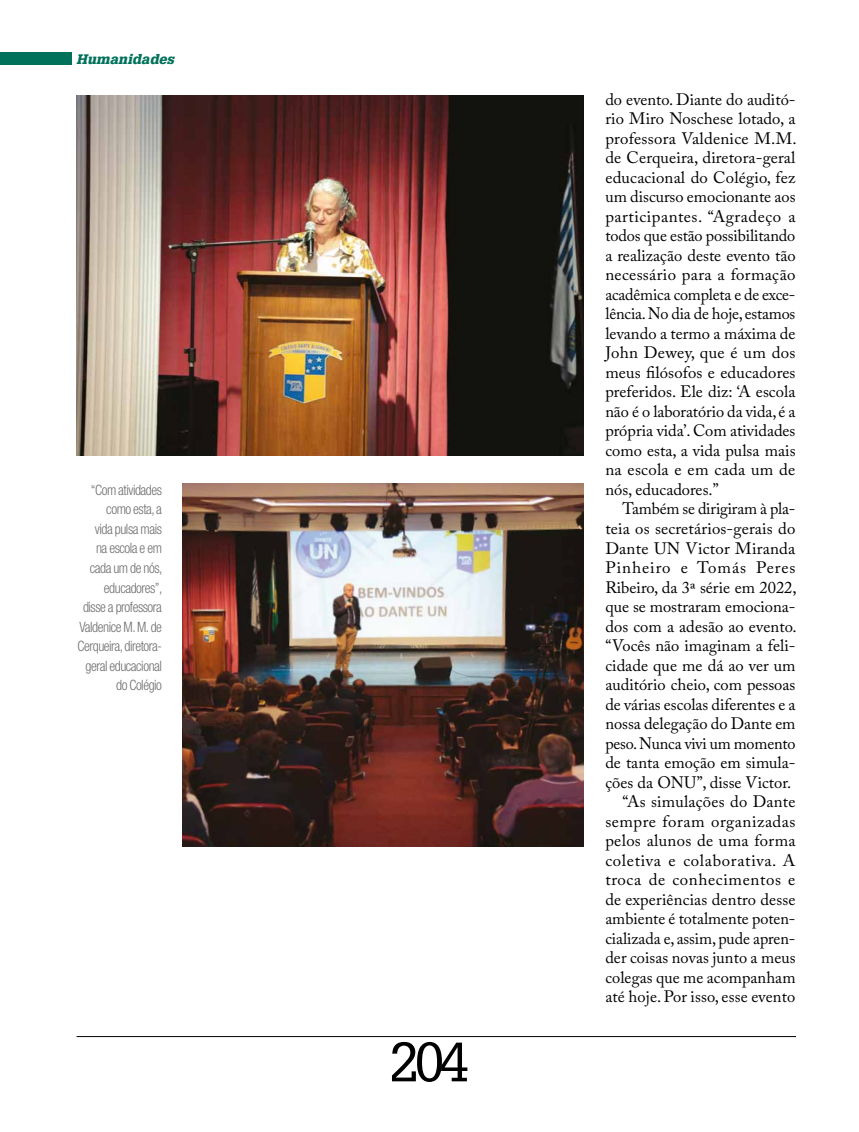
<style>
.page{position:relative;width:859px;height:1132px;background:#fff}
.page>*{position:absolute;margin:0;border:0;box-sizing:border-box;transform-origin:0 0}
.t1{font:54px "Glypha LT Std";color:#000}
.t2{font:16.5px/19.5px "Adobe Caslon Pro";color:#000;text-align:justify}
.t3{font:16.5px "Adobe Caslon Pro";letter-spacing:.04em;color:#000}
.t4{font:16.5px "Adobe Caslon Pro";letter-spacing:.03em;color:#000}
.t5{font:16.5px "Adobe Caslon Pro";letter-spacing:.02em;color:#000}
.t6{font:16.5px "Adobe Caslon Pro";letter-spacing:.035em;color:#000}
.t7{font:16.5px "Adobe Caslon Pro";letter-spacing:.055em;color:#000}
.t8{font:300 condensed 14.25px/19.5px "Helvetica Neue LT Std";letter-spacing:-.035em;color:#706f6f;text-align:right;scale:.95 1}
.t9{font:italic 900 13.5px "Glypha LT Std";letter-spacing:.015em;color:#00725b}
</style>
<div class="page">
<hr style="left:77px;top:1035px;width:719px;height:1px;background:#000">
<div style="left:0;top:52px;width:72px;height:13px;background:#00725b"></div>
<img style="left:77px;top:96px;width:507px;height:359px">
<img style="left:182px;top:483px;width:402px;height:363px">
<p class="t9" style="left:77px;top:51px;width:99px">Humanidades</p>
<p class="t8" style="left:78px;top:480px;width:91px">“Com atividades como esta, a<br>vida pulsa mais<br>na escola e em cada um de nós, educadores”, disse a professora<br>Valdenice M. M. de<br>Cerqueira, diretora&shy;geral educacional do Colégio</p>
<h1 class="t1" style="left:389px;top:1029px;width:82px">204</h1>
<p class="t2" style="left:605px;top:89px;width:193px">do evento. Diante do auditó&shy;rio Miro Noschese lotado, a professora Valdenice M.M. de Cerqueira, diretora-geral educacional do Colégio, fez um discurso emocionante aos participantes. “Agradeço a todos que estão possibilitando a realização deste evento tão necessário para a formação acadêmica completa e de exce&shy;lência. No dia de hoje, estamos levando a termo a máxima de John Dewey, que é um dos meus filósofos e educadores preferidos. Ele diz: ‘A escola não é o laboratório da vida, é a própria vida’. Com atividades como esta, a vida pulsa mais na escola e em cada um de nós, educadores.”</p>
<p class="t2" style="left:622px;top:499px;width:175px">Também se dirigiram à pla-</p>
<p class="t2" style="left:605px;top:518px;width:192px">teia os secretários-gerais do</p>
<p class="t2" style="left:605px;top:538px;width:192px">Dante UN Victor Miranda</p>
<p class="t7" style="left:605px;top:557px;width:192px">Pinheiro e Tomás Peres</p>
<p class="t2" style="left:605px;top:577px;width:193px">Ribeiro, da 3ª série em 2022,</p>
<p class="t2" style="left:605px;top:596px;width:192px">que se mostraram emociona-</p>
<p class="t2" style="left:605px;top:616px;width:193px">dos com a adesão ao evento.</p>
<p class="t2" style="left:605px;top:635px;width:192px">“Vocês não imaginam a feli-</p>
<p class="t2" style="left:605px;top:655px;width:192px">cidade que me dá ao ver um</p>
<p class="t2" style="left:605px;top:674px;width:192px">auditório cheio, com pessoas</p>
<p class="t2" style="left:605px;top:694px;width:192px">de várias escolas diferentes e a</p>
<p class="t2" style="left:605px;top:713px;width:192px">nossa delegação do Dante em</p>
<p class="t2" style="left:605px;top:733px;width:192px">peso. Nunca vivi um momento</p>
<p class="t2" style="left:605px;top:752px;width:192px">de tanta emoção em simula-</p>
<p class="t2" style="left:605px;top:772px;width:187px">ções da ONU”, disse Victor.</p>
<p class="t2" style="left:622px;top:791px;width:175px">“As simulações do Dante</p>
<p class="t4" style="left:605px;top:811px;width:192px">sempre foram organizadas</p>
<p class="t5" style="left:605px;top:830px;width:192px">pelos alunos de uma forma</p>
<p class="t3" style="left:605px;top:850px;width:192px">coletiva e colaborativa. A</p>
<p class="t6" style="left:605px;top:869px;width:192px">troca de conhecimentos e</p>
<p class="t2" style="left:605px;top:889px;width:192px">de experiências dentro desse</p>
<p class="t2" style="left:605px;top:908px;width:192px">ambiente é totalmente poten-</p>
<p class="t2" style="left:605px;top:928px;width:192px">cializada e, assim, pude apren-</p>
<p class="t2" style="left:605px;top:947px;width:192px">der coisas novas junto a meus</p>
<p class="t2" style="left:605px;top:967px;width:192px">colegas que me acompanham</p>
<p class="t2" style="left:605px;top:986px;width:192px">até hoje. Por isso, esse evento</p>
</div>
